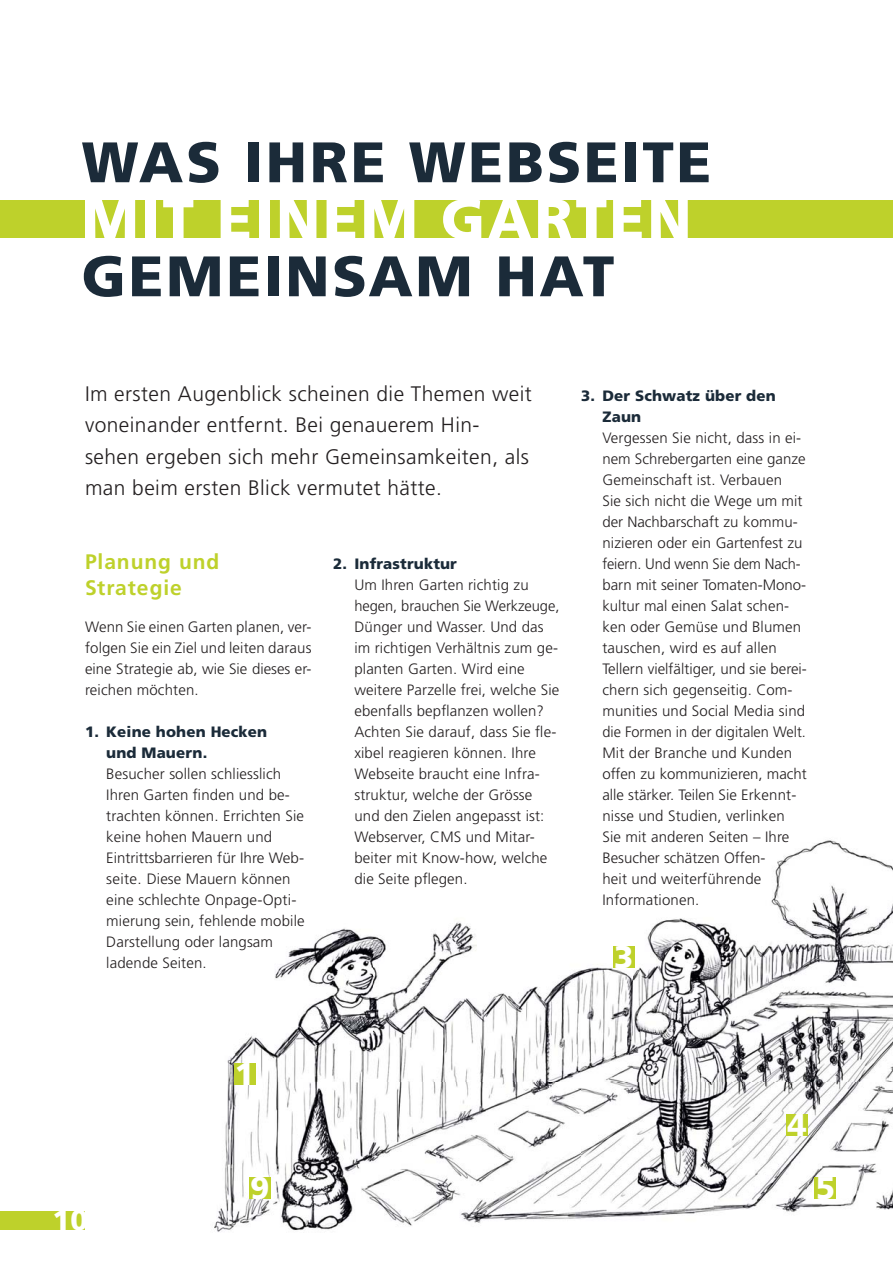
<style>
.page{position:relative;width:893px;height:1263px;background:#fff}
.page>*{position:absolute;margin:0;border:0;box-sizing:border-box;transform-origin:0 0}
.t1{font:900 57px "Frutiger LT Std";letter-spacing:.045em;color:#1b2b39}
.t2{font:900 57px "Frutiger LT Std";letter-spacing:.045em;color:#fff}
.t3{font:900 31.5px "Frutiger LT Std";color:#fff}
.t4{font:900 28.5px "Frutiger LT Std";color:#fff}
.t5{font:300 21px/31.5px "Frutiger LT Std";letter-spacing:.02em;color:#231f20}
.t6{font:700 21px/26.2px "Frutiger LT Com";letter-spacing:.045em;color:#bed12b}
.t7{font:300 15px/21px "Frutiger LT Std";letter-spacing:.01em;color:#231f20}
.t8{font:900 15px/21px "Frutiger LT Std";letter-spacing:.01em;color:#1b2b39}
</style>
<div class="page">
<div style="left:0;top:1211px;width:85px;height:18px;background:#bed12b"></div>
<div style="left:0;top:201px;width:893px;height:37px;background:#bed12b"></div>
<img style="left:214px;top:840px;width:679px;height:392px">
<div style="left:234px;top:1063px;width:21px;height:21px;background:#bed12b"></div>
<div style="left:613px;top:946px;width:21px;height:21px;background:#bed12b"></div>
<div style="left:787px;top:1114px;width:21px;height:21px;background:#bed12b"></div>
<div style="left:815px;top:1177px;width:21px;height:21px;background:#bed12b"></div>
<div style="left:249px;top:1178px;width:21px;height:21px;background:#bed12b"></div>
<h1 class="t1" style="left:82px;top:135px;width:631px">WAS IHRE WEBSEITE</h1>
<h1 class="t2" style="left:82px;top:192px;width:611px">MIT EINEM GARTEN</h1>
<h1 class="t1" style="left:82px;top:249px;width:534px">GEMEINSAM HAT</h1>
<h3 class="t5" style="left:85px;top:379px;width:448px">Im ersten Augenblick scheinen die Themen weit voneinander entfernt. Bei genauerem Hin - sehen ergeben sich mehr Gemeinsamkeiten, als man beim ersten Blick vermutet hätte.</h3>
<h3 class="t6" style="left:85px;top:550px;width:136px">Planung und<br>Strategie</h3>
<p class="t7" style="left:85px;top:617px;width:228px;text-align:justify">Wenn Sie einen Garten planen, ver&shy;folgen Sie ein Ziel und leiten daraus eine Strategie ab, wie Sie dieses er - reichen möchten.</p>
<p class="t8" style="left:106px;top:722px;width:162px;text-indent:-21px">1. Keine hohen Hecken und Mauern.</p>
<p class="t7" style="left:106px;top:764px;width:200px">Besucher sollen schliesslich<br>Ihren Garten finden und be - trachten können. Errichten Sie keine hohen Mauern und<br>Eintritts barrieren für Ihre Web - seite. Diese Mauern können eine schlechte Onpage-Opti&shy;mierung sein, fehlende mobile<br>Dar stellung oder langsam ladende Seiten.</p>
<p class="t8" style="left:333px;top:554px;width:125px">2. Infrastruktur</p>
<p class="t7" style="left:354px;top:575px;width:207px">Um Ihren Garten richtig zu hegen, brauchen Sie Werkzeuge,<br>Dünger und Wasser. Und das im richtigen Verhältnis zum ge - planten Garten. Wird eine weitere Parzelle frei, welche Sie ebenfalls bepflanzen wollen?<br>Achten Sie darauf, dass Sie fle - xibel reagieren können. Ihre<br>Webseite braucht eine Infra&shy;struktur, welche der Grösse und den Zielen angepasst ist:<br>Webserver, CMS und Mitar&shy;beiter mit Know-how, welche die Seite pflegen.</p>
<p class="t8" style="left:602px;top:386px;width:175px;text-indent:-21px">3. Der Schwatz über den<br>Zaun</p>
<p class="t7" style="left:602px;top:428px;width:206px">Vergessen Sie nicht, dass in ei - nem Schrebergarten eine gan ze<br>Gemeinschaft ist. Verbauen<br>Sie sich nicht die Wege um mit der Nachbarschaft zu kommu&shy;nizieren oder ein Gartenfest zu feiern. Und wenn Sie dem Nach - barn mit seiner Tomaten- Mono - kultur mal einen Salat schen - ken oder Gemüse und Blumen tauschen, wird es auf allen<br>Tellern vielfältiger, und sie berei - chern sich gegenseitig. Com - munities und Social Media sind die Formen in der digitalen Welt.<br>Mit der Branche und Kun den offen zu kommunizieren, macht alle stärker. Teilen Sie Erkennt&shy;nisse und Studien, verlinken<br>Sie mit anderen Sei ten – Ihre<br>Besucher schätzen Offen -<br>heit und weiterführende<br>Informationen.</p>
<h2 class="t3" style="left:614px;top:941px;width:21px">3</h2>
<h2 class="t3" style="left:235px;top:1058px;width:21px">1</h2>
<h2 class="t3" style="left:788px;top:1109px;width:21px">4</h2>
<h3 class="t4" style="left:53px;top:1207px;width:37px">10</h3>
<h2 class="t3" style="left:250px;top:1173px;width:21px">9</h2>
<h2 class="t3" style="left:816px;top:1172px;width:21px">5</h2>
</div>
